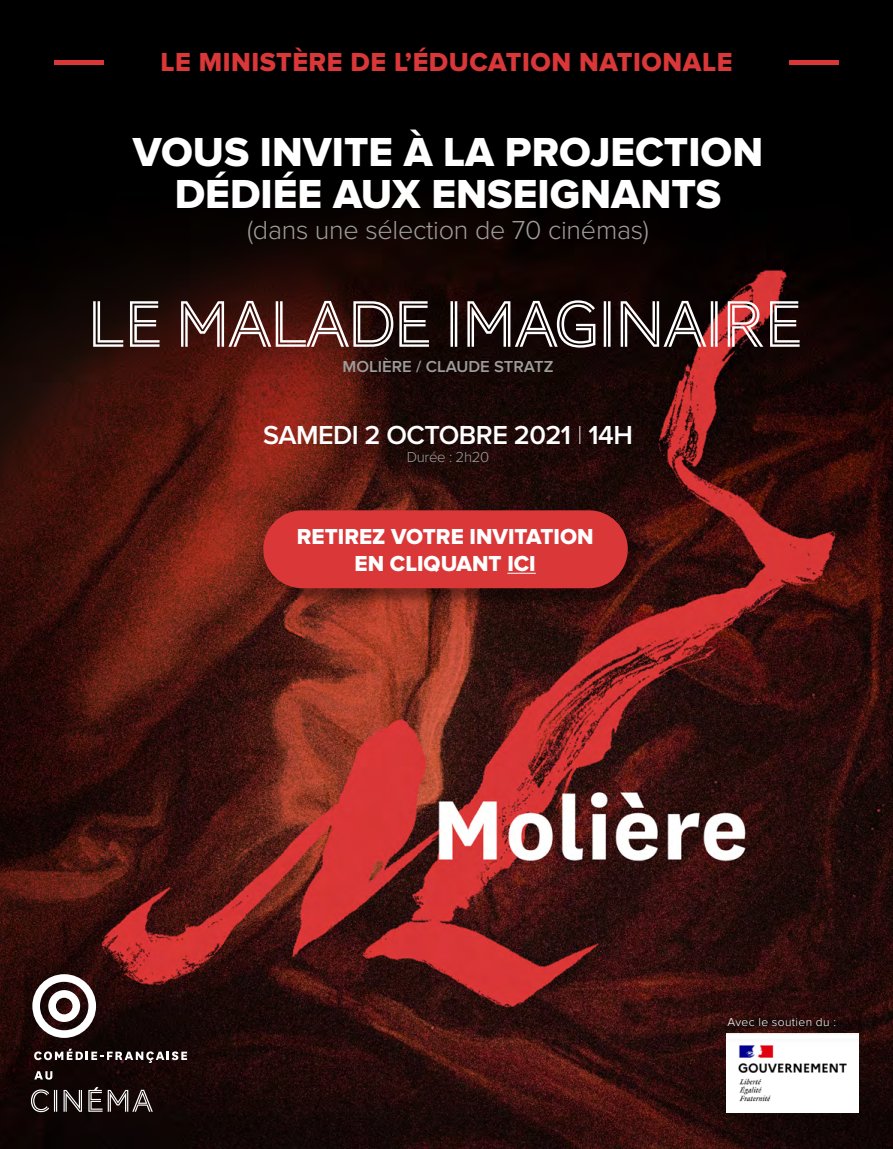
<style>
.page{position:relative;width:893px;height:1149px;background:#fff}
.page>*{position:absolute;margin:0;border:0;box-sizing:border-box;transform-origin:0 0}
.t1{font:67.5px "AW Conqueror Inline";letter-spacing:-.06em;color:#fff}
.t2{font:42px/42px "Proxima Nova Extrabld";color:#fff;text-align:center}
.t3{font:27px "Proxima Nova Extrabld";letter-spacing:.02em;color:#da3739}
.t4{font:300 27px "Proxima Nova";letter-spacing:-.01em;color:#9d9d9c}
.t5{font:600 27px "Proxima Nova";letter-spacing:-.02em;color:#fff}
.t6{font:22.5px/27px "Proxima Nova Extrabld";color:#fff;text-align:center}
.t7{font:600 16.5px "Proxima Nova";color:#9d9d9c}
.t8{font:300 15px "Proxima Nova";letter-spacing:-.02em;color:#9d9d9c}
.t9{font:300 12px "Proxima Nova";letter-spacing:.03em;color:#fff}
.s1{font-family:"Proxima Nova T";font-weight:100}
</style>
<div class="page">
<img style="left:0;top:0;width:893px;height:1148px">
<svg style="left:32px;top:973px;width:64px;height:64px"></svg>
<svg style="left:31px;top:1089px;width:26px;height:22px"></svg>
<svg style="left:64px;top:1089px;width:18px;height:22px"></svg>
<svg style="left:88px;top:1086px;width:65px;height:25px;background:#4b4140"></svg>
<svg style="left:34px;top:1048px;width:153px;height:14px"></svg>
<svg style="left:34px;top:1070px;width:18px;height:9px"></svg>
<img style="left:727px;top:1033px;width:131px;height:79px">
<hr style="left:54px;top:60px;width:49px;height:4px;background:#da3739">
<hr style="left:790px;top:60px;width:49px;height:4px;background:#da3739">
<div style="left:265px;top:512px;width:381px;height:95px;background:#000;opacity:.4"></div>
<div style="left:263px;top:510px;width:365px;height:78px;background:#da3739;border-radius:39px"></div>
<svg style="left:507px;top:573px;width:29px;height:1px"></svg>
<p class="t3" style="left:160px;top:47px;width:573px">LE MINISTÈRE DE L’ÉDUCATION NATIONALE</p>
<p class="t2" style="left:133px;top:132px;width:632px">VOUS INVITE À LA PROJECTION<br>DÉDIÉE AUX ENSEIGNANTS</p>
<p class="t4" style="left:247px;top:215px;width:404px">(dans une sélection de 70 cinémas)</p>
<h1 class="t1" style="left:86px;top:292px;width:721px">LE MALADE IMAGINAIRE</h1>
<p class="t7" style="left:343px;top:357px;width:212px">MOLIÈRE / CLAUDE STRATZ</p>
<p class="t5" style="left:263px;top:419px;width:371px">SAMEDI 2 OCTOBRE 2021 <span class="s1">I</span> 14H</p>
<p class="t8" style="left:407px;top:448px;width:84px">Durée : 2h20</p>
<p class="t6" style="left:297px;top:523px;width:298px">RETIREZ VOTRE INVITATION<br>EN CLIQUANT ICI</p>
<p class="t9" style="left:727px;top:1014px;width:110px">Avec le soutien du :</p>
</div>
